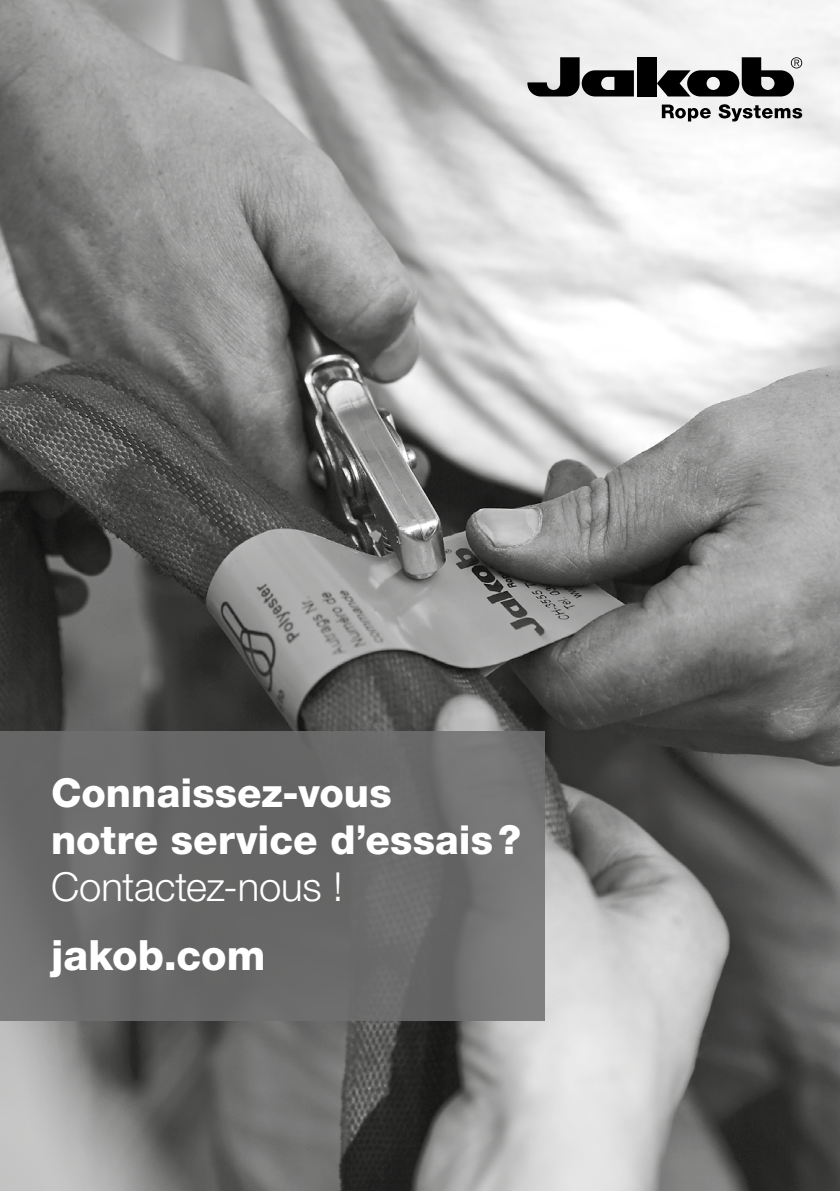
<style>
.page{position:relative;width:840px;height:1191px;background:#fff}
.page>*{position:absolute;margin:0;border:0;box-sizing:border-box;transform-origin:0 0}
.Fliesstext{font:800 41.8px "Helvetica Neue LT Pro";color:#fff}
.Fliesstext-2{font:800 40px/47px "Helvetica Neue LT Pro";color:#fff}
.Fliesstext-3{font:300 40px "Helvetica Neue LT Pro";letter-spacing:-.005em;color:#fff}
</style>
<div class="page">
<img style="left:0;top:0;width:839px;height:1191px">
<svg style="left:421px;top:0;width:418px;height:192px;fill:#efefef"></svg>
<div style="left:636px;top:57px;width:20px;height:39px;background:#000"></div>
<svg style="left:527px;top:57px;width:106px;height:39px;background:#717171"></svg>
<svg style="left:656px;top:57px;width:145px;height:39px"></svg>
<svg style="left:661px;top:105px;width:49px;height:16px"></svg>
<svg style="left:718px;top:104px;width:83px;height:17px"></svg>
<div style="left:0;top:731px;width:544px;height:289px;background:#706f6f"></div>
<p class="Fliesstext-2" style="left:51px;top:769px;width:471px">Connaissez-vous<br>notre service d’essais?</p>
<p class="Fliesstext-3" style="left:51px;top:862px;width:293px">Contactez-nous !</p>
<p class="Fliesstext" style="left:51px;top:930px;width:216px">jakob.com</p>
</div>
